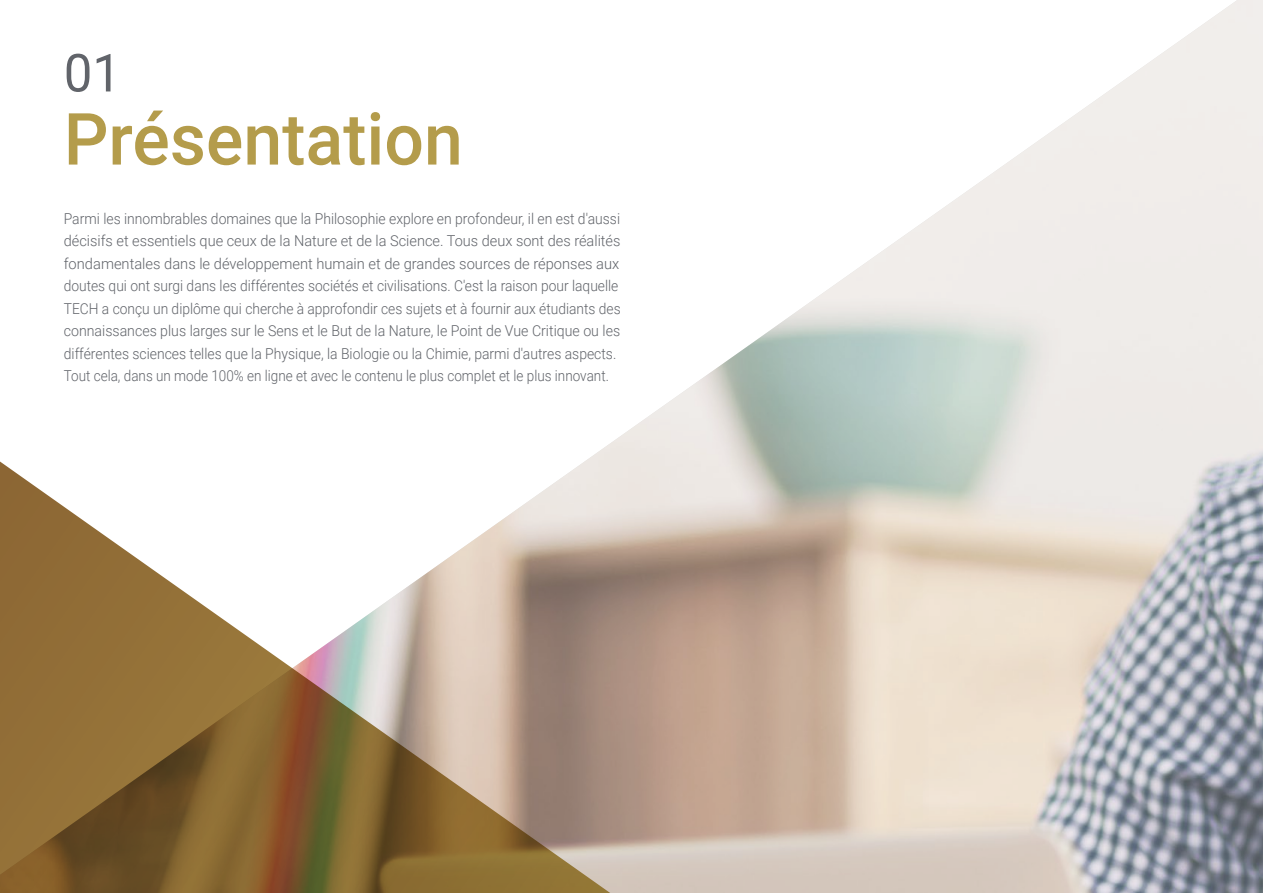
<style>
.page{position:relative;width:1263px;height:893px;background:#fff}
.page>*{position:absolute;margin:0;border:0;box-sizing:border-box;transform-origin:0 0}
.t1{font:500 72px "Roboto";color:#b49c4b}
.t2{font:52.5px "Roboto";color:#61646a}
.t3{font:300 15px/22.5px "Roboto";color:#61646a;scale:.93 1}
</style>
<div class="page">
<img style="left:607px;top:0;width:656px;height:893px">
<svg style="left:0;top:446px;width:640px;height:447px"></svg>
<h2 class="t2" style="left:64px;top:36px;width:59px">01</h2>
<h1 class="t1" style="left:64px;top:89px;width:401px">Présentation</h1>
<p class="t3" style="left:64px;top:207px;width:600px">Parmi les innombrables domaines que la Philosophie explore en profondeur, il en est d'aussi décisifs et essentiels que ceux de la Nature et de la Science. Tous deux sont des réalités fondamentales dans le développement humain et de grandes sources de réponses aux doutes qui ont surgi dans les différentes sociétés et civilisations. C'est la raison pour laquelle TECH a conçu un diplôme qui cherche à approfondir ces sujets et à fournir aux étudiants des connaissances plus larges sur le Sens et le But de la Nature, le Point de Vue Critique ou les différentes sciences telles que la Physique, la Biologie ou la Chimie, parmi d'autres aspects.<br>Tout cela, dans un mode 100% en ligne et avec le contenu le plus complet et le plus innovant.</p>
</div>
